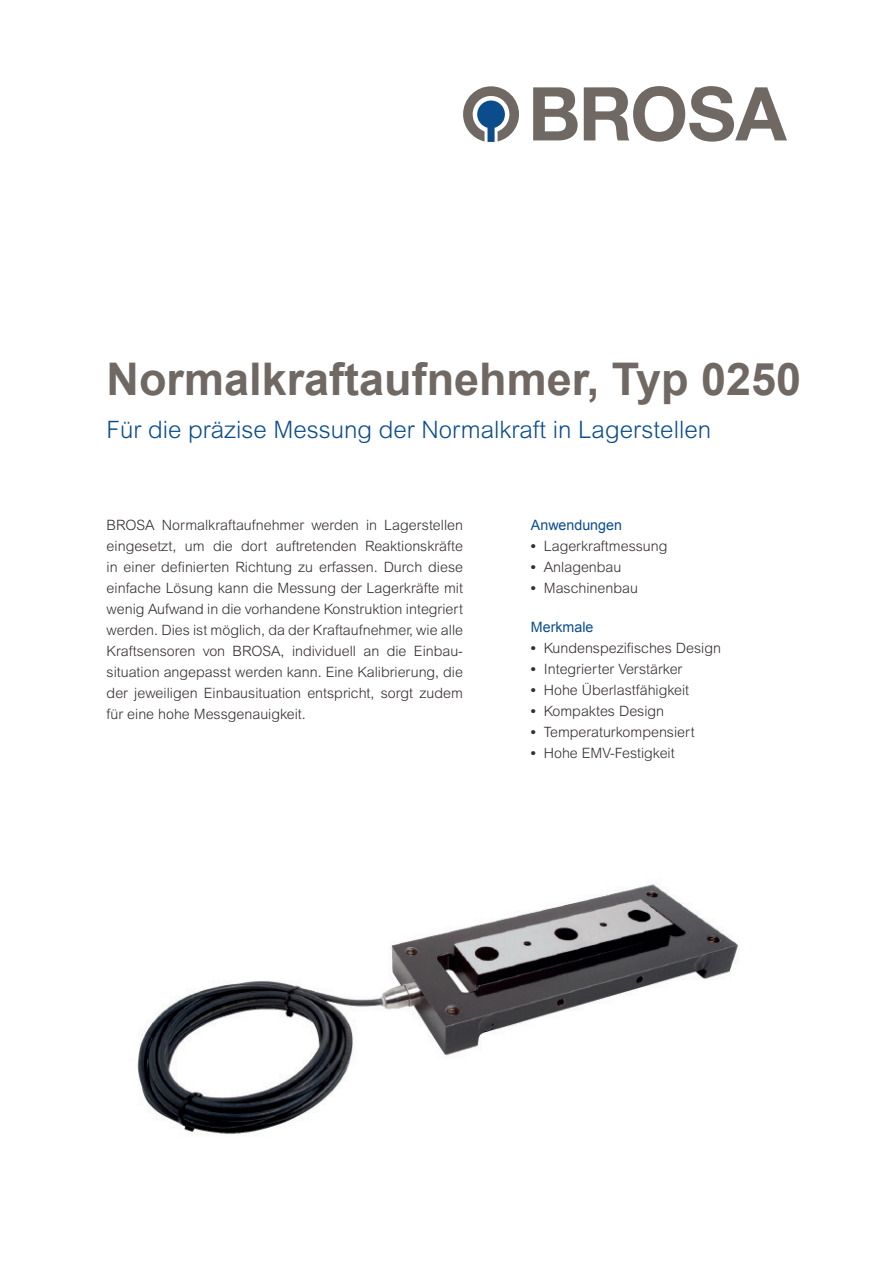
<style>
.page{position:relative;width:893px;height:1263px;background:#fff}
.page>*{position:absolute;margin:0;border:0;box-sizing:border-box;transform-origin:0 0}
.t1{font:700 45px "Arial";color:#706862}
.t2{font:300 24px "Arial";color:#0b4c8c}
.t3{font:300 14.25px/21px "Arial";color:#362e32;text-align:justify}
.t4{font:14.25px "Arial";color:#0b4c8c}
.s1{font-weight:700}
</style>
<div class="page">
<svg style="left:463px;top:86px;width:56px;height:56px"></svg>
<svg style="left:533px;top:87px;width:45px;height:53px"></svg>
<svg style="left:584px;top:86px;width:203px;height:56px"></svg>
<img style="left:137px;top:884px;width:602px;height:250px">
<h1 class="t1" style="left:107px;top:349px;width:696px">Normalkraftaufnehmer, Typ 0250</h1>
<h2 class="t2" style="left:107px;top:416px;width:606px">Für die präzise Messung der Normalkraft in Lagerstellen</h2>
<p class="t3" style="left:107px;top:514px;width:358px">BROSA Normalkraftaufnehmer werden in Lagerstellen eingesetzt, um die dort auftretenden Reaktionskräfte in einer definierten Richtung zu erfassen. Durch diese einfache Lösung kann die Messung der Lagerkräfte mit wenig Aufwand in die vorhandene Konstruktion integriert werden. Dies ist möglich, da der Kraftaufnehmer, wie alle Kraftsensoren von BROSA, individuell an die Einbau&shy;situation angepasst werden kann. Eine Kalibrierung, die der jeweiligen Einbausituation entspricht, sorgt zudem für eine hohe Messgenauigkeit.</p>
<p class="t4" style="left:531px;top:515px;width:93px">Anwendungen</p>
<p class="t3" style="left:531px;top:535px;width:138px"><span class="s1">•</span> Lagerkraftmessung</p>
<p class="t3" style="left:531px;top:556px;width:92px"><span class="s1">•</span> Anlagenbau</p>
<p class="t3" style="left:531px;top:577px;width:109px"><span class="s1">•</span> Maschinenbau</p>
<p class="t4" style="left:531px;top:617px;width:64px">Merkmale</p>
<p class="t3" style="left:531px;top:637px;width:192px"><span class="s1">•</span> Kundenspezifisches Design</p>
<p class="t3" style="left:531px;top:658px;width:153px"><span class="s1">•</span> Integrierter Verstärker</p>
<p class="t3" style="left:531px;top:679px;width:160px"><span class="s1">•</span> Hohe Überlastfähigkeit</p>
<p class="t3" style="left:531px;top:700px;width:135px"><span class="s1">•</span> Kompaktes Design</p>
<p class="t3" style="left:531px;top:721px;width:165px"><span class="s1">•</span> Temperaturkompensiert</p>
<p class="t3" style="left:531px;top:742px;width:145px"><span class="s1">•</span> Hohe EMV-Festigkeit</p>
</div>
